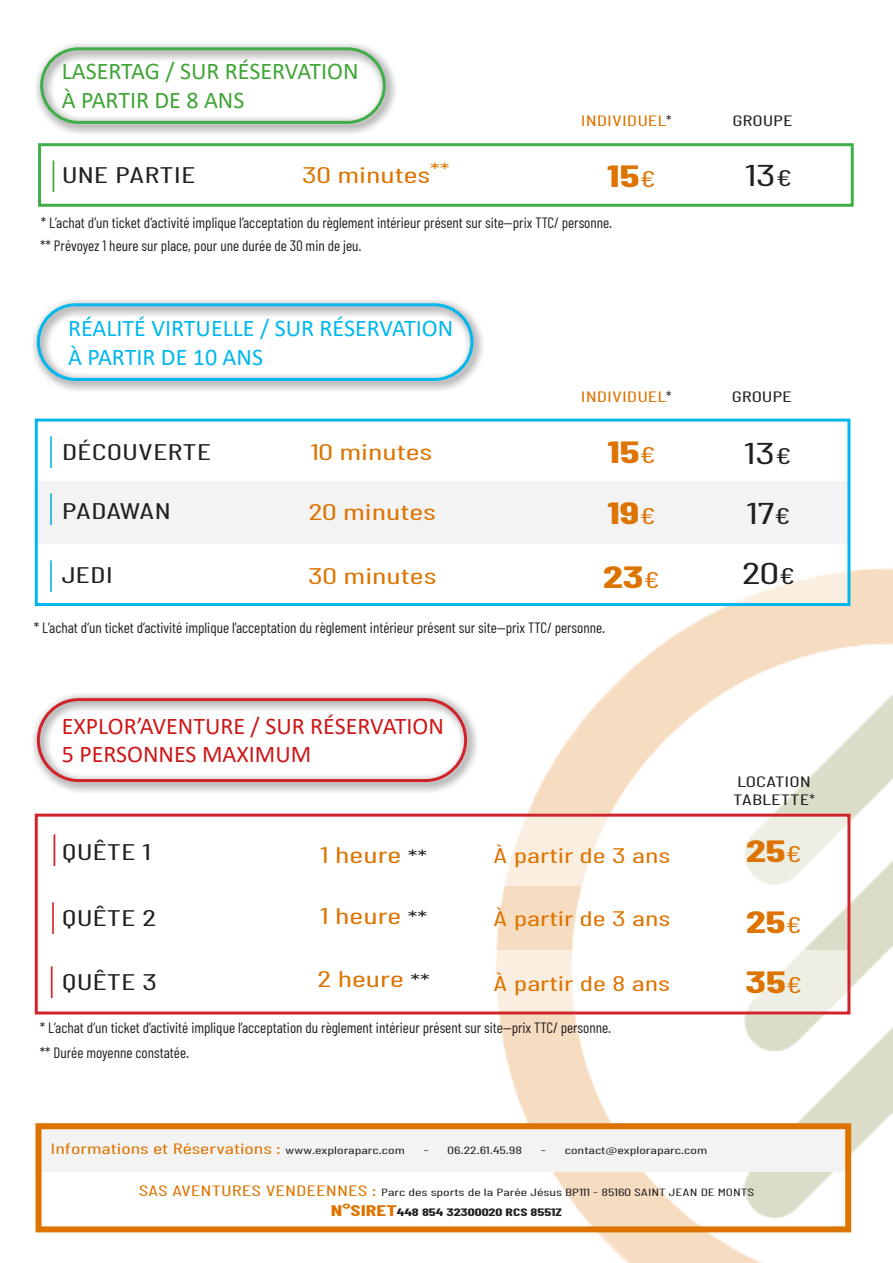
<style>
.page{position:relative;width:893px;height:1263px;background:#fff}
.page>*{position:absolute;margin:0;border:0;box-sizing:border-box;transform-origin:0 0}
.t1{font:45px "Barlow Condensed";color:#00afe8;scale:.5 1}
.t2{font:45px "Barlow Condensed";color:#cd1719;scale:.5 1}
.t3{font:45px "Barlow Condensed";color:#3fa535;scale:.5 1}
.t4{font:700 30px "Barlow Condensed";color:#dd7400;scale:1.5 1}
.t5{font:30px "Barlow Condensed";color:#231f20;scale:1.5 1}
.t6{font:24px "Calibri";color:#cd1719}
.t7{font:24px "Calibri";color:#00b7ed}
.t8{font:24px "Calibri";color:#3fa535}
.t9{font:22.5px "Barlow Condensed";color:#dd7400;scale:1.5 1}
.t10{font:22.5px "Barlow Condensed";color:#231f20;scale:1.5 1}
.t11{font:22.5px "Barlow Condensed";letter-spacing:-.025em;color:#231f20;scale:1.5 1}
.t12{font:21px "Barlow Condensed";color:#dd7400;scale:1.5 1}
.t13{font:15px "Barlow Condensed";color:#231f20}
.t14{font:15px "Barlow Condensed";color:#dd7400;scale:1.5 1}
.t15{font:15px/18px "Barlow Condensed";color:#231f20;scale:1.5 1}
.t16{font:10.5px "Barlow Condensed";color:#231f20;scale:1.5 1}
.t17{font:700 10.5px "Barlow Condensed";color:#231f20;scale:1.5 1}
.s1{color:#231f20}
.s2{font-weight:400;font-size:22.5px}
.s3{font-size:22.5px}
.s4{font-size:18px;color:#231f20}
.s5{font-size:10.5px;color:#231f20}
.s6{font-size:15px;color:#dd7400}
</style>
<div class="page">
<img style="left:230px;top:418px;width:663px;height:845px">
<svg style="left:36px;top:44px;width:360px;height:90px"></svg>
<div style="left:40px;top:47px;width:346px;height:77px;border:3px solid #40ae49;border-radius:37px"></div>
<div style="left:38px;top:143px;width:816px;height:64px;border:3px solid #40ae49"></div>
<div style="left:36px;top:1123px;width:814px;height:48px;background:#f3f3f3"></div>
<svg style="left:33px;top:300px;width:450px;height:91px"></svg>
<div style="left:37px;top:303px;width:436px;height:78px;border:3px solid #00b7ed;border-radius:37px"></div>
<div style="left:36px;top:419px;width:814px;height:62px;background:#fff"></div>
<div style="left:36px;top:481px;width:814px;height:62px;background:#f3f3f3"></div>
<div style="left:36px;top:543px;width:814px;height:63px;background:#fff"></div>
<div style="left:35px;top:419px;width:815px;height:187px;border:3px solid #00b7ed"></div>
<div style="left:36px;top:1123px;width:815px;height:109px;border:6px solid #dd7400"></div>
<svg style="left:34px;top:950px;width:812px;height:64px"></svg>
<svg style="left:33px;top:692px;width:446px;height:102px"></svg>
<div style="left:37px;top:698px;width:430px;height:84px;border:3px solid #d1232a;border-radius:40px"></div>
<svg style="left:230px;top:818px;width:616px;height:68px"></svg>
<div style="left:35px;top:814px;width:815px;height:200px;border:3px solid #d1232a"></div>
<p class="t8" style="left:62px;top:55px;width:298px">LASERTAG / SUR RÉSERVATION</p>
<p class="t8" style="left:62px;top:83px;width:184px">À PARTIR DE 8 ANS</p>
<p class="t14" style="left:581px;top:112px;width:62px">INDIVIDUEL<span class="s1">*</span></p>
<p class="t15" style="left:732px;top:111px;width:42px">GROUPE</p>
<p class="t3" style="left:51px;top:147px;width:11px">I</p>
<p class="t4" style="left:607px;top:157px;width:34px">15<span class="s2">€</span></p>
<p class="t5" style="left:745px;top:156px;width:33px">13<span class="s3">€</span></p>
<p class="t10" style="left:62px;top:161px;width:91px">UNE PARTIE</p>
<p class="t9" style="left:302px;top:161px;width:100px">30 minutes<sup>**</sup></p>
<p class="t13" style="left:41px;top:213px;width:573px">* L’achat d’un ticket d’activité implique l’acceptation du règlement intérieur présent sur site—prix TTC/ personne.</p>
<p class="t13" style="left:40px;top:237px;width:323px">** Prévoyez 1 heure sur place, pour une durée de 30 min de jeu.</p>
<p class="t7" style="left:68px;top:312px;width:387px">RÉALITÉ VIRTUELLE / SUR RÉSERVATION</p>
<p class="t7" style="left:68px;top:340px;width:196px">À PARTIR DE 10 ANS</p>
<p class="t14" style="left:581px;top:387px;width:62px">INDIVIDUEL<span class="s1">*</span></p>
<p class="t15" style="left:732px;top:387px;width:42px">GROUPE</p>
<p class="t1" style="left:49px;top:424px;width:11px">I</p>
<p class="t10" style="left:62px;top:438px;width:101px">DÉCOUVERTE</p>
<p class="t4" style="left:607px;top:433px;width:34px">15<span class="s2">€</span></p>
<p class="t5" style="left:744px;top:434px;width:33px">13<span class="s3">€</span></p>
<p class="t9" style="left:310px;top:438px;width:83px">10 minutes</p>
<p class="t1" style="left:49px;top:481px;width:11px">I</p>
<p class="t11" style="left:62px;top:497px;width:74px">PADAWAN</p>
<p class="t4" style="left:607px;top:494px;width:34px">19<span class="s2">€</span></p>
<p class="t5" style="left:747px;top:494px;width:31px">17<span class="s3">€</span></p>
<p class="t1" style="left:49px;top:547px;width:11px">I</p>
<p class="t10" style="left:62px;top:561px;width:36px">JEDI</p>
<p class="t9" style="left:308px;top:562px;width:87px">30 minutes</p>
<p class="t4" style="left:603px;top:559px;width:39px">23<span class="s2">€</span></p>
<p class="t5" style="left:742px;top:554px;width:37px">20<span class="s3">€</span></p>
<p class="t9" style="left:309px;top:498px;width:86px">20 minutes</p>
<p class="t13" style="left:34px;top:619px;width:573px">* L’achat d’un ticket d’activité implique l’acceptation du règlement intérieur présent sur site—prix TTC/ personne.</p>
<p class="t6" style="left:62px;top:709px;width:384px">EXPLOR’AVENTURE / SUR RÉSERVATION</p>
<p class="t6" style="left:62px;top:738px;width:251px">5 PERSONNES MAXIMUM</p>
<p class="t15" style="left:733px;top:772px;width:56px">LOCATION<br>TABLETTE*</p>
<p class="t2" style="left:52px;top:822px;width:11px">I</p>
<p class="t2" style="left:51px;top:889px;width:11px">I</p>
<p class="t2" style="left:49px;top:954px;width:11px">I</p>
<p class="t10" style="left:62px;top:838px;width:61px">QUÊTE 1</p>
<p class="t9" style="left:320px;top:841px;width:73px">1 heure <span class="s4">**</span></p>
<p class="t4" style="left:746px;top:833px;width:39px">25<span class="s2">€</span></p>
<p class="t12" style="left:493px;top:842px;width:120px">À partir de 3 ans</p>
<p class="t10" style="left:62px;top:904px;width:64px">QUÊTE 2</p>
<p class="t4" style="left:746px;top:903px;width:39px">25<span class="s2">€</span></p>
<p class="t10" style="left:62px;top:968px;width:65px">QUÊTE 3</p>
<p class="t12" style="left:493px;top:906px;width:120px">À partir de 3 ans</p>
<p class="t9" style="left:320px;top:901px;width:73px">1 heure <span class="s4">**</span></p>
<p class="t9" style="left:318px;top:964px;width:76px">2 heure <span class="s4">**</span></p>
<p class="t4" style="left:745px;top:963px;width:39px">35<span class="s2">€</span></p>
<p class="t12" style="left:493px;top:970px;width:119px">À partir de 8 ans</p>
<p class="t13" style="left:40px;top:1019px;width:573px">* L’achat d’un ticket d’activité implique l’acceptation du règlement intérieur présent sur site—prix TTC/ personne.</p>
<p class="t13" style="left:40px;top:1043px;width:151px">** Durée moyenne constatée.</p>
<p class="t14" style="left:51px;top:1139px;width:238px">Informations et Réservations : <span class="s5">www.exploraparc.com</span></p>
<p class="t16" style="left:424px;top:1143px;width:67px">- 06.22.61.45.98</p>
<p class="t16" style="left:541px;top:1143px;width:112px">- contact@exploraparc.com</p>
<p class="t16" style="left:139px;top:1185px;width:412px"><span class="s6">SAS AVENTURES VENDEENNES :</span> Parc des sports de la Parée Jésus BP111 - 85160 SAINT JEAN DE MONTS</p>
<p class="t17" style="left:331px;top:1206px;width:156px"><span class="s6">N°SIRET</span>448 854 32300020 RCS 8551Z</p>
</div>
